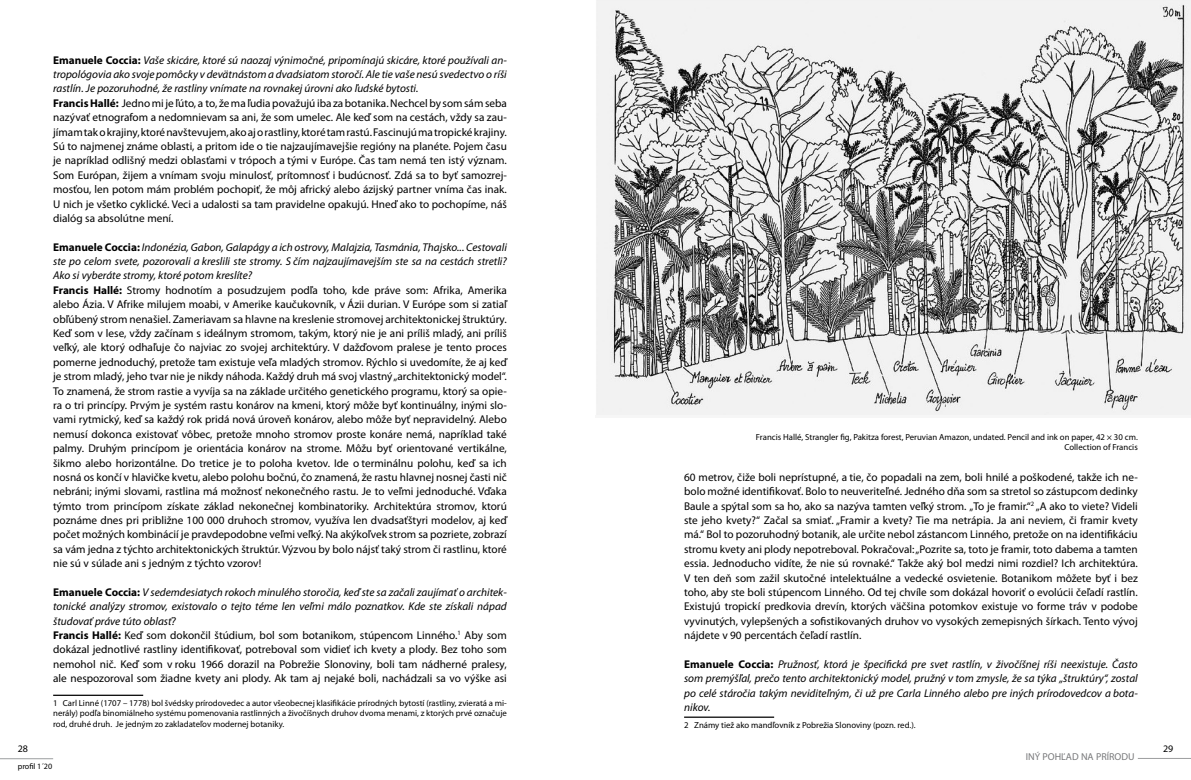
<style>
.page{position:relative;width:1191px;height:780px;background:#fff}
.page>*{position:absolute;margin:0;border:0;box-sizing:border-box;transform-origin:0 0}
.t1{font:11.25px/14.4px "Myriad Pro";color:#000}
.t2{font:italic 11.25px/14.4px "Myriad Pro";color:#000;text-align:justify}
.t3{font:10px "Myriad Pro";color:#77787a}
.t4{font:10px "Myriad Pro";color:#000}
.t5{font:8.75px/10.5px "Myriad Pro";color:#000;text-align:justify}
.t6{font:8.12px "Myriad Pro";color:#000}
.s1{font-weight:700}
.s2{font-style:italic}
.s3{font-weight:700;font-style:normal}
</style>
<div class="page">
<hr style="left:0;top:758px;width:53px;height:1px;background:#9c9e9f">
<hr style="left:1137px;top:758px;width:54px;height:1px;background:#9c9e9f">
<hr style="left:53px;top:694px;width:90px;height:2px;background:#000">
<hr style="left:684px;top:716px;width:90px;height:1px;background:#000">
<img style="left:596px;top:0;width:595px;height:415px">
<p class="t1" style="left:53px;top:53px;width:455px"><span class="s1">Emanuele Coccia:</span> <span class="s2">Vaše skicáre, ktoré sú naozaj výnimočné, pripomínajú skicáre, ktoré používali an&shy;tropológovia ako svoje pomôcky v devätnástom a dvadsiatom storočí. Ale tie vaše nesú svedectvo o ríši rastlín. Je pozoruhodné, že rastliny vnímate na rovnakej úrovni ako ľudské bytosti.<br></span><span class="s1">Francis Hallé:</span> Jedno mi je ľúto, a to, že ma ľudia považujú iba za botanika. Nechcel by som sám seba nazývať etnografom a nedomnievam sa ani, že som umelec. Ale keď som na cestách, vždy sa zau&shy;jímam tak o krajiny, ktoré navštevujem, ako aj o rastliny, ktoré tam rastú. Fascinujú ma tropické krajiny.<br>Sú to najmenej známe oblasti, a pritom ide o tie najzaujímavejšie regióny na planéte. Pojem času je napríklad odlišný medzi oblasťami v trópoch a tými v Európe. Čas tam nemá ten istý význam.<br>Som Európan, žijem a vnímam svoju minulosť, prítomnosť i budúcnosť. Zdá sa to byť samozrej&shy;mosťou, len potom mám problém pochopiť, že môj africký alebo ázijský partner vníma čas inak.<br>U nich je všetko cyklické. Veci a udalosti sa tam pravidelne opakujú. Hneď ako to pochopíme, náš dialóg sa absolútne mení.</p>
<p class="t1" style="left:53px;top:240px;width:455px"><span class="s1">Emanuele Coccia:</span> <span class="s2">Indonézia, Gabon, Galapágy a ich ostrovy, Malajzia, Tasmánia, Thajsko... Cestovali ste po celom svete, pozorovali a kreslili ste stromy. S čím najzaujímavejším ste sa na cestách stretli?<br>Ako si vyberáte stromy, ktoré potom kreslíte?<br></span><span class="s1">Francis Hallé:</span> Stromy hodnotím a posudzujem podľa toho, kde práve som: Afrika, Amerika alebo Ázia. V Afrike milujem moabi, v Amerike kaučukovník, v Ázii durian. V Európe som si zatiaľ obľúbený strom nenašiel. Zameriavam sa hlavne na kreslenie stromovej architektonickej štruktúry.<br>Keď som v lese, vždy začínam s ideálnym stromom, takým, ktorý nie je ani príliš mladý, ani príliš veľký, ale ktorý odhaľuje čo najviac zo svojej architektúry. V dažďovom pralese je tento proces pomerne jednoduchý, pretože tam existuje veľa mladých stromov. Rýchlo si uvedomíte, že aj keď je strom mladý, jeho tvar nie je nikdy náhoda. Každý druh má svoj vlastný „architektonický model“.<br>To znamená, že strom rastie a vyvíja sa na základe určitého genetického programu, ktorý sa opie&shy;ra o tri princípy. Prvým je systém rastu konárov na kmeni, ktorý môže byť kontinuálny, inými slo&shy;vami rytmický, keď sa každý rok pridá nová úroveň konárov, alebo môže byť nepravidelný. Alebo nemusí dokonca existovať vôbec, pretože mnoho stromov proste konáre nemá, napríklad také palmy. Druhým princípom je orientácia konárov na strome. Môžu byť orientované vertikálne, šikmo alebo horizontálne. Do tretice je to poloha kvetov. Ide o terminálnu polohu, keď sa ich nosná os končí v hlavičke kvetu, alebo polohu bočnú, čo znamená, že rastu hlavnej nosnej časti nič nebráni; inými slovami, rastlina má možnosť nekonečného rastu. Je to veľmi jednoduché. Vďaka týmto trom princípom získate základ nekonečnej kombinatoriky. Architektúra stromov, ktorú poznáme dnes pri približne 100 000 druhoch stromov, využíva len dvadsaťštyri modelov, aj keď počet možných kombinácií je pravdepodobne veľmi veľký. Na akýkoľvek strom sa pozriete, zobrazí sa vám jedna z týchto architektonických štruktúr. Výzvou by bolo nájsť taký strom či rastlinu, ktoré nie sú v súlade ani s jedným z týchto vzorov!</p>
<p class="t1" style="left:53px;top:585px;width:455px"><span class="s1">Emanuele Coccia:</span> <span class="s2">V sedemdesiatych rokoch minulého storočia, keď ste sa začali zaujímať o architek&shy;tonické analýzy stromov, existovalo o tejto téme len veľmi málo poznatkov. Kde ste získali nápad študovať práve túto oblasť?<br></span><span class="s1">Francis Hallé:</span> Keď som dokončil štúdium, bol som botanikom, stúpencom Linného.<sup>1</sup> Aby som dokázal jednotlivé rastliny identifikovať, potreboval som vidieť ich kvety a plody. Bez toho som nemohol nič. Keď som v roku 1966 dorazil na Pobrežie Slonoviny, boli tam nádherné pralesy, ale nespozoroval som žiadne kvety ani plody. Ak tam aj nejaké boli, nachádzali sa vo výške asi</p>
<p class="t5" style="left:53px;top:697px;width:455px">1 Carl Linné (1707 – 1778) bol švédsky prírodovedec a autor všeobecnej klasifikácie prírodných bytostí (rastliny, zvieratá a mi&shy;nerály) podľa binomiálneho systému pomenovania rastlinných a živočíšnych druhov dvoma menami, z ktorých prvé označuje rod, druhé druh. Je jedným zo zakladateľov modernej botaniky.</p>
<p class="t5" style="left:756px;top:431px;width:383px;text-align:right">Francis Hallé, Strangler fig, Pakitza forest, Peruvian Amazon, undated. Pencil and ink on paper, 42 × 30 cm.<br>Collection of Francis</p>
<p class="t1" style="left:684px;top:470px;width:455px;text-align:justify">60 metrov, čiže boli neprístupné, a tie, čo popadali na zem, boli hnilé a poškodené, takže ich ne&shy;bolo možné identifikovať. Bolo to neuveriteľné. Jedného dňa som sa stretol so zástupcom dedinky Baule a spýtal som sa ho, ako sa nazýva tamten veľký strom. „To je framir.“<sup>2</sup> „A ako to viete? Videli ste jeho kvety?“ Začal sa smiať. „Framir a kvety? Tie ma netrápia. Ja ani neviem, či framir kvety má.“ Bol to pozoruhodný botanik, ale určite nebol zástancom Linného, pretože on na identifikáciu stromu kvety ani plody nepotreboval. Pokračoval: „Pozrite sa, toto je framir, toto dabema a tamten essia. Jednoducho vidíte, že nie sú rovnaké.“ Takže aký bol medzi nimi rozdiel? Ich architektúra.<br>V ten deň som zažil skutočné intelektuálne a vedecké osvietenie. Botanikom môžete byť i bez toho, aby ste boli stúpencom Linného. Od tej chvíle som dokázal hovoriť o evolúcii čeľadí rastlín.<br>Existujú tropickí predkovia drevín, ktorých väčšina potomkov existuje vo forme tráv v podobe vyvinutých, vylepšených a sofistikovaných druhov vo vysokých zemepisných šírkach. Tento vývoj nájdete v 90 percentách čeľadí rastlín.</p>
<p class="t2" style="left:684px;top:657px;width:455px"><span class="s3">Emanuele Coccia:</span> Pružnosť, ktorá je špecifická pre svet rastlín, v živočíšnej ríši neexistuje. Často som premýšľal, prečo tento architektonický model, pružný v tom zmysle, že sa týka „štruktúry“, zostal po celé stáročia takým neviditeľným, či už pre Carla Linného alebo pre iných prírodovedcov a bota&shy;nikov.</p>
<p class="t5" style="left:684px;top:719px;width:233px">2 Známy tiež ako mandľovník z Pobrežia Slonoviny (pozn. red.).</p>
<p class="t4" style="left:18px;top:742px;width:12px">28</p>
<p class="t4" style="left:1163px;top:742px;width:12px">29</p>
<p class="t6" style="left:18px;top:761px;width:36px">profil 1´20</p>
<p class="t3" style="left:1025px;top:751px;width:110px">INÝ POHĽAD NA PRÍRODU</p>
</div>
